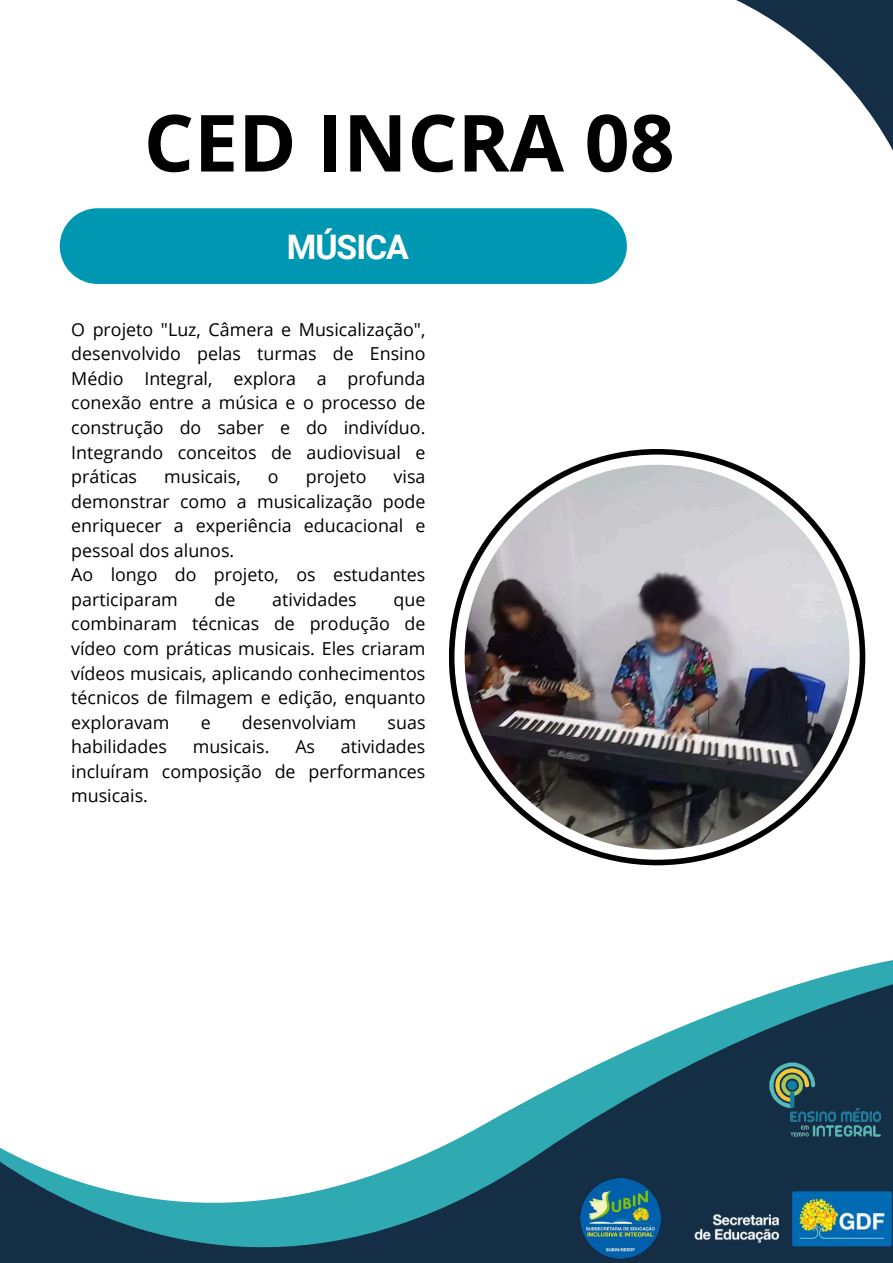
<style>
.page{position:relative;width:893px;height:1263px;background:#fff}
.page>*{position:absolute;margin:0;border:0;box-sizing:border-box;transform-origin:0 0}
.t1{font:700 78.82px "Open Sans";color:#000}
.t2{font:700 33.83px "Roboto";letter-spacing:-.03em;color:#fff}
.t3{font:17.85px/24.5px "Open Sans";color:#000;text-align:justify}
</style>
<div class="page">
<div style="left:60px;top:208px;width:567px;height:76px;background:#0097b2;border-radius:38px"></div>
<svg style="left:581px;top:0;width:312px;height:284px"></svg>
<svg style="left:0;top:960px;width:893px;height:303px"></svg>
<div style="left:449px;top:449px;width:416px;height:416px;background:#000;border-radius:50%"></div>
<div style="left:454px;top:455px;width:405px;height:405px;background:#fff;border-radius:50%"></div>
<img style="left:464px;top:465px;width:385px;height:384px;border-radius:50%">
<img style="left:581px;top:1178px;width:80px;height:80px">
<img style="left:759px;top:1040px;width:134px;height:139px">
<img style="left:694px;top:1190px;width:199px;height:56px">
<h1 class="t1" style="left:144px;top:87px;width:532px">CED INCRA 08</h1>
<h2 class="t2" style="left:287px;top:228px;width:123px">MÚSICA</h2>
<p class="t3" style="left:71px;top:317px;width:356px">O projeto "Luz, Câmera e Musicalização", desenvolvido pelas turmas de Ensino Médio Integral, explora a profunda conexão entre a música e o processo de construção do saber e do indivíduo.<br>Integrando conceitos de audiovisual e práticas</p>
<p class="t3" style="left:71px;top:464px;width:356px;text-align:left;text-indent:322px">visa demonstrar como a musicalização pode enriquecer a experiência educacional e pessoal dos alunos.<br>Ao longo do projeto, os estudantes participaram</p>
<p class="t3" style="left:164px;top:464px;width:78px">musicais,</p>
<p class="t3" style="left:268px;top:464px;width:12px">o</p>
<p class="t3" style="left:306px;top:464px;width:62px">projeto</p>
<p class="t3" style="left:215px;top:587px;width:22px">de</p>
<p class="t3" style="left:272px;top:587px;width:86px">atividades</p>
<p class="t3" style="left:71px;top:587px;width:356px;text-indent:322px">que combinaram técnicas de produção de vídeo com práticas musicais. Eles criaram vídeos musicais, aplicando conhecimentos técnicos de filmagem e edição, enquanto exploravam</p>
<p class="t3" style="left:201px;top:709px;width:12px">e</p>
<p class="t3" style="left:242px;top:709px;width:116px">desenvolviam</p>
<p class="t3" style="left:387px;top:709px;width:39px">suas</p>
<p class="t3" style="left:71px;top:734px;width:356px;text-indent:270px">atividades incluíram composição de performances musicais.</p>
<p class="t3" style="left:71px;top:734px;width:97px">habilidades</p>
<p class="t3" style="left:193px;top:734px;width:78px">musicais.</p>
<p class="t3" style="left:295px;top:734px;width:21px">As</p>
</div>
